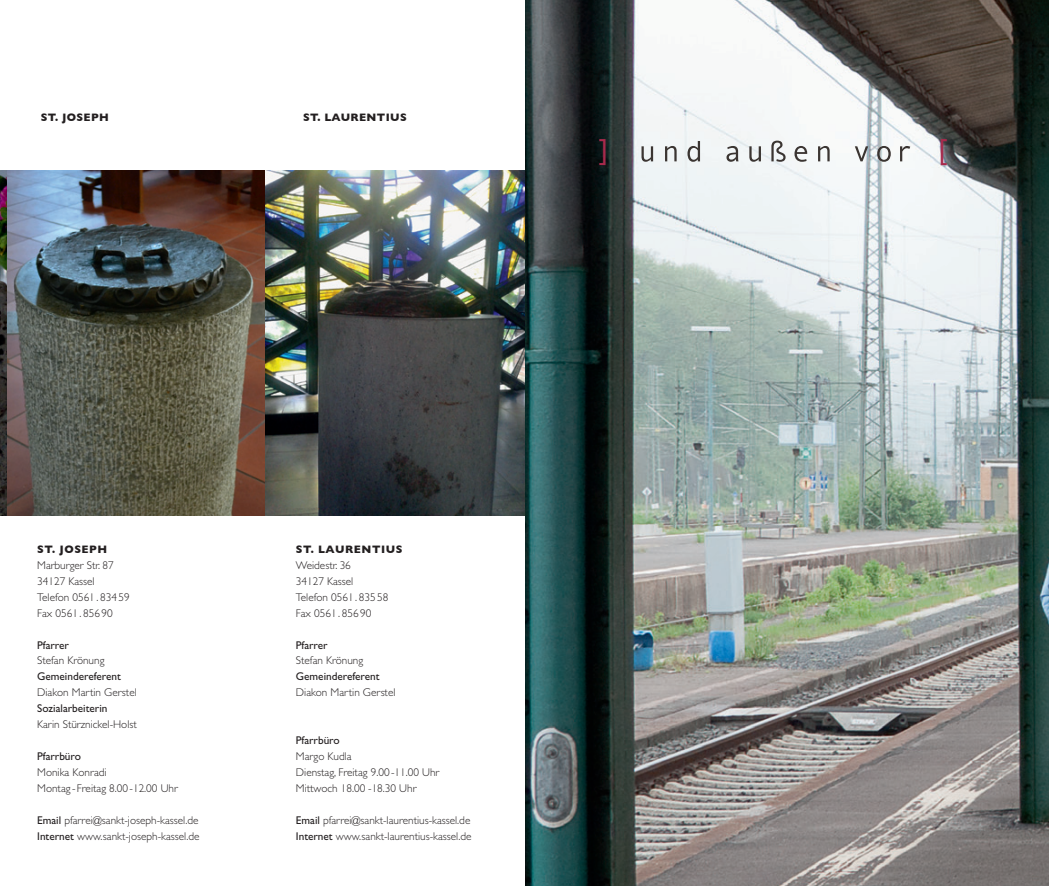
<style>
.page{position:relative;width:1049px;height:886px;background:#fff}
.page>*{position:absolute;margin:0;border:0;box-sizing:border-box;transform-origin:0 0}
.t1{font:31.75px "Andale Mono";color:#a82a4c}
.t2{font:300 11.25px/16px "Gill Sans Std";color:#231f20}
.t3{font:11.25px "Gill Sans Std";color:#231f20}
.t4{font:700 11px "Gill Sans";letter-spacing:.05em;color:#231f20}
.t5{font:700 11px "Gill Sans";letter-spacing:.03em;color:#231f20}
.s1{font-weight:400}
</style>
<div class="page">
<img style="left:0;top:170px;width:524px;height:346px">
<img style="left:525px;top:0;width:524px;height:886px">
<svg style="left:641px;top:146px;width:12px;height:16px"></svg>
<svg style="left:665px;top:146px;width:12px;height:15px"></svg>
<svg style="left:687px;top:141px;width:13px;height:21px"></svg>
<svg style="left:726px;top:146px;width:12px;height:16px"></svg>
<svg style="left:749px;top:146px;width:12px;height:16px"></svg>
<svg style="left:771px;top:141px;width:14px;height:21px"></svg>
<svg style="left:794px;top:146px;width:13px;height:16px"></svg>
<svg style="left:818px;top:146px;width:12px;height:15px"></svg>
<svg style="left:855px;top:146px;width:13px;height:15px"></svg>
<svg style="left:877px;top:146px;width:14px;height:16px"></svg>
<svg style="left:900px;top:146px;width:10px;height:15px"></svg>
<p class="t5" style="left:41px;top:111px;width:70px">ST. JOSEPH</p>
<p class="t5" style="left:303px;top:111px;width:105px">ST. LAURENTIUS</p>
<h1 class="t1" style="left:595px;top:133px;width:21px">]</h1>
<h1 class="t1" style="left:933px;top:133px;width:21px">[</h1>
<p class="t4" style="left:37px;top:543px;width:72px">ST. JOSEPH</p>
<p class="t2" style="left:37px;top:557px;width:94px">Marburger Str. 87<br>34127 Kassel<br>Telefon 0561 . 834 59<br>Fax 0561 . 856 90</p>
<p class="t3" style="left:37px;top:638px;width:33px">Pfarrer</p>
<p class="t2" style="left:37px;top:653px;width:69px">Stefan Krönung</p>
<p class="t3" style="left:37px;top:670px;width:85px">Gemeindereferent</p>
<p class="t2" style="left:37px;top:685px;width:101px">Diakon Martin Gerstel</p>
<p class="t3" style="left:37px;top:702px;width:72px">Sozialarbeiterin</p>
<p class="t2" style="left:37px;top:716px;width:101px">Karin Stürznickel-Holst</p>
<p class="t3" style="left:37px;top:750px;width:45px">Pfarrbüro</p>
<p class="t2" style="left:37px;top:764px;width:142px">Monika Konradi<br>Montag - Freitag 8.00 -12.00 Uhr</p>
<p class="t2" style="left:37px;top:812px;width:164px"><span class="s1">Email</span> pfarrei@sankt-joseph-kassel.de<br><span class="s1">Internet</span> www.sankt-joseph-kassel.de</p>
<p class="t4" style="left:296px;top:543px;width:108px">ST. LAURENTIUS</p>
<p class="t2" style="left:296px;top:557px;width:94px">Weidestr. 36<br>34127 Kassel<br>Telefon 0561 . 835 58<br>Fax 0561 . 856 90</p>
<p class="t3" style="left:296px;top:638px;width:33px">Pfarrer</p>
<p class="t2" style="left:296px;top:653px;width:69px">Stefan Krönung</p>
<p class="t3" style="left:296px;top:670px;width:85px">Gemeindereferent</p>
<p class="t2" style="left:296px;top:685px;width:101px">Diakon Martin Gerstel</p>
<p class="t3" style="left:296px;top:734px;width:45px">Pfarrbüro</p>
<p class="t2" style="left:296px;top:748px;width:145px">Margo Kudla<br>Dienstag, Freitag 9.00 -11.00 Uhr<br>Mittwoch 18.00 -18.30 Uhr</p>
<p class="t2" style="left:296px;top:812px;width:177px"><span class="s1">Email</span> pfarrei@sankt-laurentius-kassel.de<br><span class="s1">Internet</span> www.sankt-laurentius-kassel.de</p>
</div>
